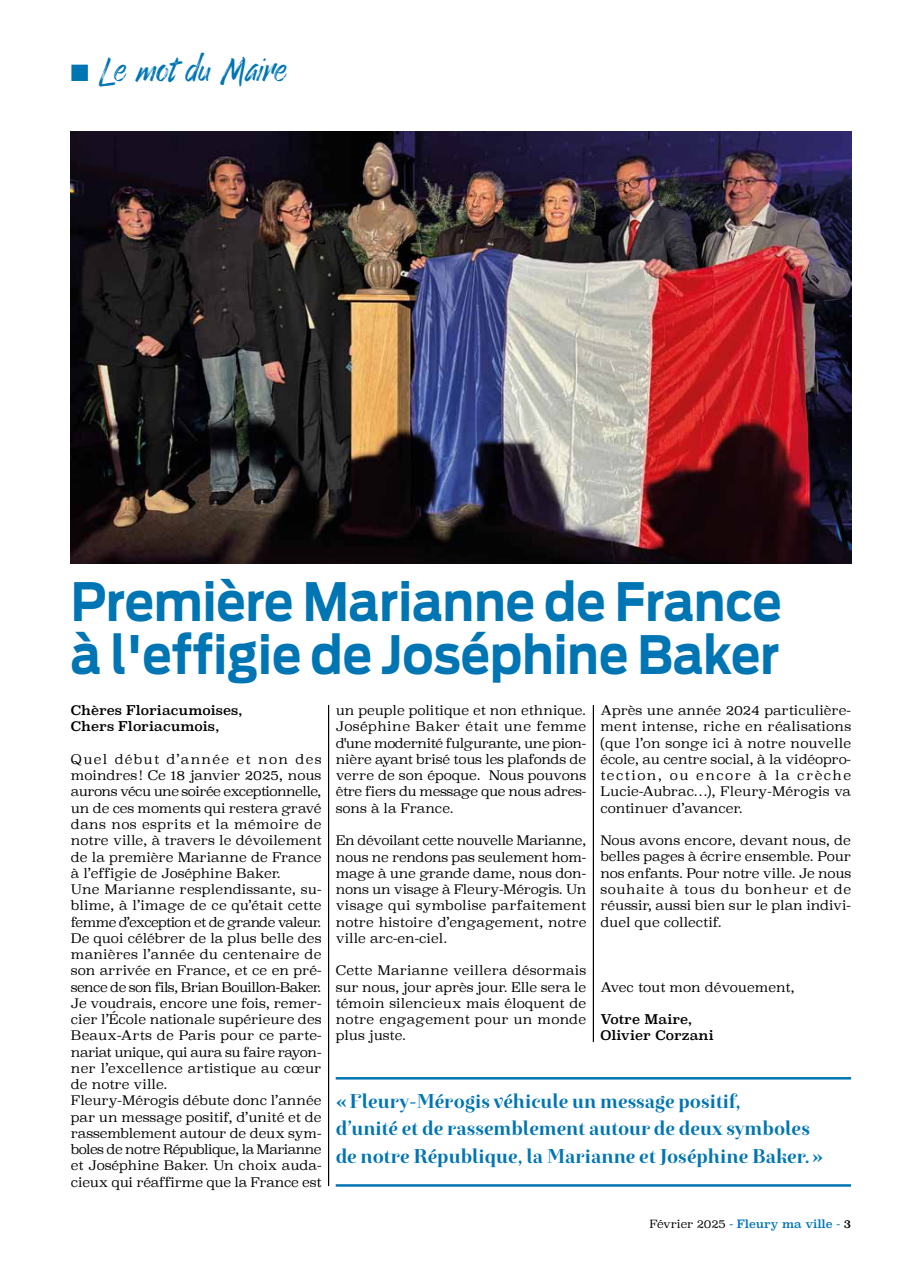
<style>
.page{position:relative;width:922px;height:1276px;background:#fff}
.page>*{position:absolute;margin:0;border:0;box-sizing:border-box;transform-origin:0 0}
.t1{font:700 52.5px/53.8px "Antenna";color:#0075b3;scale:.9 1}
.t2{font:33.75px "Enjoythe Ride";color:#0075b3}
.t3{font:700 20px/27.5px "Exquise FY";color:#0075b3}
.t4{font:300 13.12px/16.2px "Superclarendon";color:#000;text-align:justify}
.t5{font:13.12px/16.2px "Superclarendon";color:#000}
.t6{font:11.25px "Superclarendon";letter-spacing:-.01em;color:#0075b3}
.s1{font-weight:300;color:#000}
.s2{color:#000}
</style>
<div class="page">
<hr style="left:328px;top:705px;width:1px;height:481px;background:#000">
<hr style="left:593px;top:705px;width:1px;height:337px;background:#000">
<hr style="left:335px;top:1077px;width:515px;height:2px;background:#0075b3">
<hr style="left:335px;top:1184px;width:515px;height:2px;background:#0075b3">
<img style="left:71px;top:131px;width:779px;height:432px">
<h2 class="t2" style="left:71px;top:50px;width:217px">■ Le mot du Maire</h2>
<h1 class="t1" style="left:71px;top:575px;width:791px">Première Marianne de France à l'effigie de Joséphine Baker</h1>
<p class="t5" style="left:71px;top:703px;width:173px">Chères Floriacumoises,<br>Chers Floriacumois,</p>
<p class="t4" style="left:71px;top:752px;width:252px;text-align:left">Quel début d’année et non des moindres ! Ce 18 janvier 2025, nous aurons vécu une soirée exceptionnelle, un de ces moments qui restera gravé dans nos esprits et la mémoire de notre ville, à travers le dévoilement de la première Marianne de France à l’effigie de Joséphine Baker.<br>Une Marianne resplendissante, su&shy;blime, à l’image de ce qu’était cette femme d’exception et de grande valeur.<br>De quoi célébrer de la plus belle des manières l’année du centenaire de son arrivée en France, et ce en pré&shy;sence de son fils, Brian Bouillon-Baker.<br>Je voudrais, encore une fois, remer&shy;cier l’École nationale supérieure des Beaux-Arts de Paris pour ce parte&shy;nariat unique, qui aura su faire rayon&shy;ner l’excellence artistique au cœur de notre ville.<br>Fleury-Mérogis débute donc l’année par un message positif, d’unité et de rassemblement autour de deux sym&shy;boles de notre République, la Marianne et Joséphine Baker. Un choix auda&shy;cieux qui réaffirme que la France est</p>
<p class="t4" style="left:335px;top:703px;width:252px">un peuple politique et non ethnique.<br>Joséphine Baker était une femme d'une modernité fulgurante, une pion&shy;nière ayant brisé tous les plafonds de verre de son époque. Nous pouvons être fiers du message que nous adres&shy;sons à la France.</p>
<p class="t4" style="left:335px;top:833px;width:252px">En dévoilant cette nouvelle Marianne, nous ne rendons pas seulement hom&shy;mage à une grande dame, nous don&shy;nons un visage à Fleury-Mérogis. Un visage qui symbolise parfaitement notre histoire d’engagement, notre ville arc-en-ciel.</p>
<p class="t4" style="left:335px;top:963px;width:252px">Cette Marianne veillera désormais sur nous, jour après jour. Elle sera le témoin silencieux mais éloquent de notre engagement pour un monde plus juste.</p>
<p class="t4" style="left:600px;top:703px;width:252px">Après une année 2024 particulière&shy;ment intense, riche en réalisations (que l’on songe ici à notre nouvelle école, au centre social, à la vidéopro&shy;tection, ou encore à la crèche Lucie-Aubrac…), Fleury-Mérogis va continuer d’avancer.</p>
<p class="t4" style="left:600px;top:833px;width:252px">Nous avons encore, devant nous, de belles pages à écrire ensemble. Pour nos enfants. Pour notre ville. Je nous souhaite à tous du bonheur et de réussir, aussi bien sur le plan indivi&shy;duel que collectif.</p>
<p class="t4" style="left:600px;top:979px;width:196px">Avec tout mon dévouement,</p>
<p class="t5" style="left:600px;top:1012px;width:115px">Votre Maire,<br>Olivier Corzani</p>
<h3 class="t3" style="left:335px;top:1087px;width:489px">«Fleury-Mérogis véhicule un message positif,<br>d’unité et de rassemblement autour de deux symboles de notre République, la Marianne et Joséphine Baker.»</h3>
<p class="t6" style="left:649px;top:1216px;width:203px"><span class="s1">Février 2025</span> - Fleury ma ville - <span class="s2">3</span></p>
</div>
